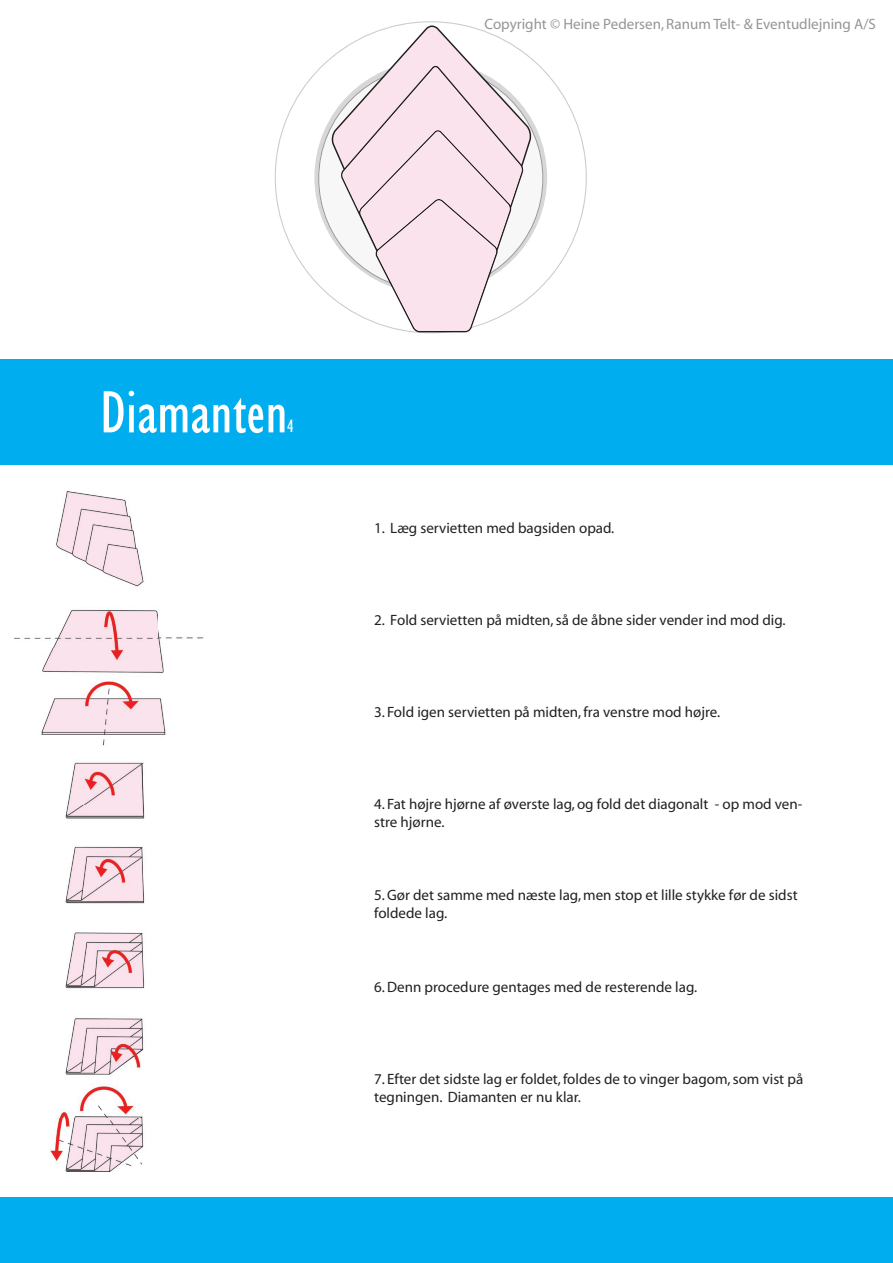
<style>
.page{position:relative;width:893px;height:1263px;background:#fff}
.page>*{position:absolute;margin:0;border:0;box-sizing:border-box;transform-origin:0 0}
.t1{font:condensed 61.5px "Gill Sans";color:#fff}
.t2{font:condensed 18px "Gill Sans";color:#fff}
.t3{font:15px/18px "Myriad";color:#231f20}
.t4{font:15px "Myriad";color:#939598}
</style>
<div class="page">
<img style="left:14px;top:492px;width:190px;height:679px">
<div style="left:1px;top:360px;width:892px;height:105px;background:#00aeef"></div>
<div style="left:0;top:1198px;width:893px;height:65px;background:#00aeef"></div>
<svg style="left:275px;top:21px;width:312px;height:312px"></svg>
<svg style="left:314px;top:61px;width:233px;height:233px"></svg>
<svg style="left:318px;top:66px;width:225px;height:225px"></svg>
<svg style="left:331px;top:25px;width:201px;height:307px"></svg>
<svg style="left:332px;top:27px;width:198px;height:304px"></svg>
<p class="t4" style="left:484px;top:16px;width:393px">Copyright © Heine Pedersen, Ranum Telt- &amp; Eventudlejning A/S</p>
<h1 class="t1" style="left:100px;top:376px;width:189px">Diamanten</h1>
<p class="t2" style="left:287px;top:416px;width:8px">4</p>
<p class="t3" style="left:374px;top:520px;width:242px">1. Læg servietten med bagsiden opad.</p>
<p class="t3" style="left:374px;top:612px;width:413px">2. Fold servietten på midten, så de åbne sider vender ind mod dig.</p>
<p class="t3" style="left:374px;top:703px;width:348px">3. Fold igen servietten på midten, fra venstre mod højre.</p>
<p class="t3" style="left:374px;top:795px;width:430px">4. Fat højre hjørne af øverste lag, og fold det diagonalt - op mod ven&shy;stre hjørne.</p>
<p class="t3" style="left:374px;top:887px;width:425px">5. Gør det samme med næste lag, men stop et lille stykke før de sidst foldede lag.</p>
<p class="t3" style="left:374px;top:979px;width:324px">6.Denn procedure gentages med de resterende lag.</p>
<p class="t3" style="left:374px;top:1070px;width:430px">7. Efter det sidste lag er foldet,foldes de to vinger bagom, som vist på tegningen. Diamanten er nu klar.</p>
</div>
